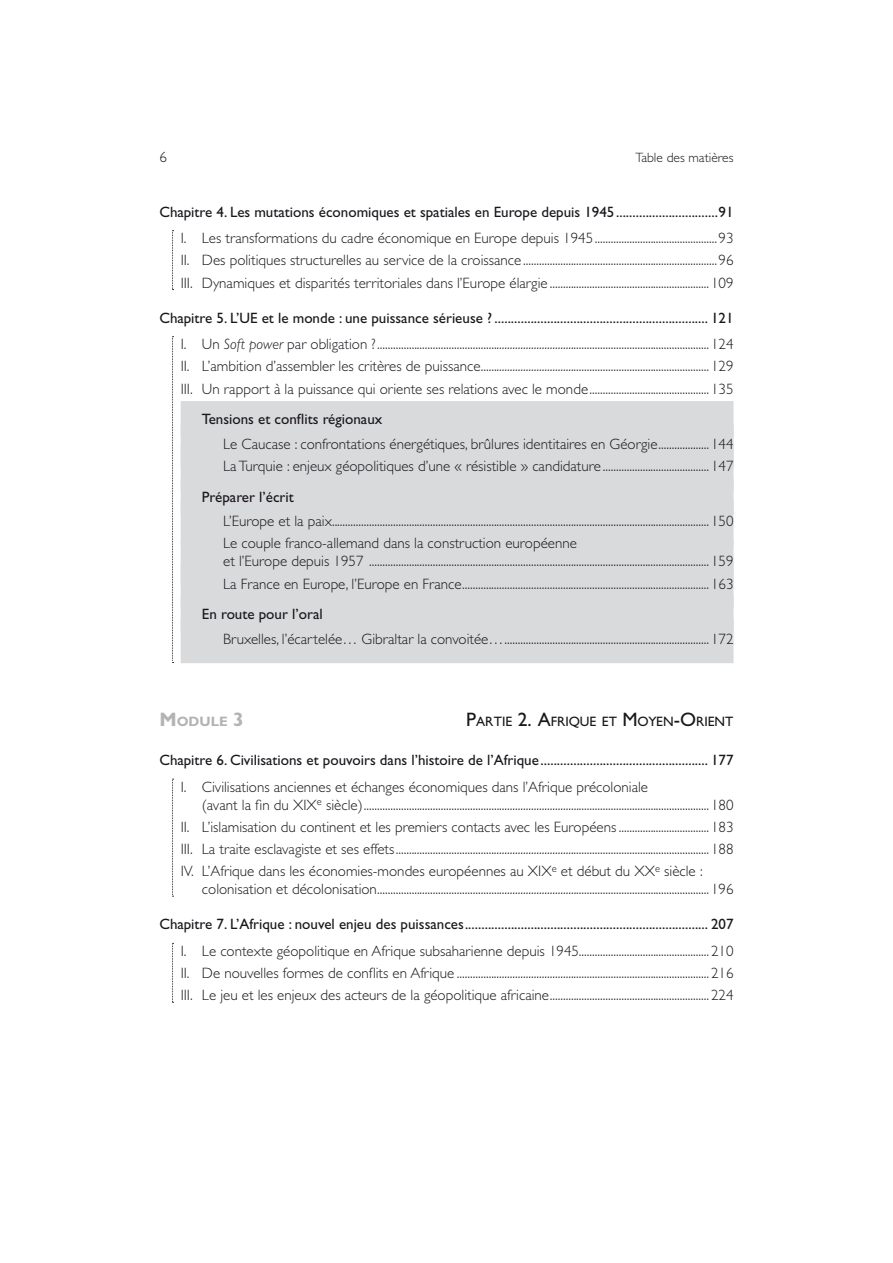
<style>
.page{position:relative;width:893px;height:1263px;background:#fff}
.page>*{position:absolute;margin:0;border:0;box-sizing:border-box;transform-origin:0 0}
.t1{font:300 15px/22.2px "Gill Sans Std";color:#1a171c}
.t2{font:15px "Gill Sans Std";color:#1a171c}
.t3{font:13.65px "Gill Sans Std";color:#1a171c}
.t4{font:700 13.65px "Gill Sans Std";color:#b1b3b4}
.t5{font:300 13.5px "Gill Sans Std";color:#1a171c}
.s1{font-weight:400}
.s2{font-style:italic}
.s3{font-size:19.5px}
</style>
<div class="page">
<div style="left:181px;top:401px;width:552px;height:36px;background:#d9dadb"></div>
<div style="left:181px;top:423px;width:552px;height:45px;background:#d9dadb"></div>
<div style="left:181px;top:445px;width:552px;height:45px;background:#d9dadb"></div>
<div style="left:181px;top:478px;width:552px;height:36px;background:#d9dadb"></div>
<div style="left:181px;top:501px;width:552px;height:45px;background:#d9dadb"></div>
<div style="left:181px;top:541px;width:552px;height:45px;background:#d9dadb"></div>
<div style="left:181px;top:563px;width:552px;height:45px;background:#d9dadb"></div>
<div style="left:181px;top:596px;width:552px;height:36px;background:#d9dadb"></div>
<div style="left:181px;top:618px;width:552px;height:45px;background:#d9dadb"></div>
<svg style="left:172px;top:230px;width:2px;height:60px"></svg>
<svg style="left:172px;top:336px;width:2px;height:327px"></svg>
<svg style="left:172px;top:779px;width:2px;height:118px"></svg>
<svg style="left:172px;top:943px;width:2px;height:60px"></svg>
<p class="t1" style="left:159px;top:148px;width:9px">6</p>
<p class="t5" style="left:635px;top:153px;width:100px">Table des matières</p>
<p class="t2" style="left:159px;top:206px;width:576px">Chapitre . Les mutations économiques et spatiales en Europe depuis 1945 ...............................91</p>
<p class="t1" style="left:181px;top:229px;width:554px;text-align:justify">I. Les transformations du cadre économique en Europe depuis 1945 ..............................................93<br>II. Des politiques structurelles au service de la croissance .........................................................................96<br>III. Dynamiques et disparités territoriales dans l’Europe élargie ............................................................109</p>
<p class="t2" style="left:217px;top:312px;width:9px">5</p>
<p class="t2" style="left:217px;top:206px;width:9px">4</p>
<p class="t1" style="left:159px;top:306px;width:576px;line-height:26.5px;text-align:right"><span class="s1">Chapitre . L’UE et le monde : une puissance sérieuse ? ................................................................. 121<br></span>I. Un <span class="s2">Soft power</span> par obligation ? .............................................................................................................................124</p>
<p class="t1" style="left:181px;top:357px;width:554px">II. L’ambition d’assembler les critères de puissance ......................................................................................129<br>III. Un rapport à la puissance qui oriente ses relations avec le monde .............................................135</p>
<p class="t2" style="left:202px;top:414px;width:182px">Tensions et conflits régionaux</p>
<p class="t1" style="left:223px;top:434px;width:512px">Le Caucase : confrontations énergétiques, brûlures identitaires en Géorgie ...................144<br>La Turquie : enjeux géopolitiques d’une « résistible » candidature ........................................147</p>
<p class="t2" style="left:202px;top:491px;width:93px">Préparer l’écrit</p>
<p class="t1" style="left:223px;top:512px;width:512px">L’Europe et la paix ..............................................................................................................................................150<br>Le couple franco-allemand dans la construction européenne</p>
<p class="t1" style="left:223px;top:552px;width:512px">et l’Europe depuis 1957 ................................................................................................................................159<br>La France en Europe, l’Europe en France .............................................................................................163</p>
<p class="t2" style="left:202px;top:609px;width:122px">En route pour l’oral</p>
<p class="t1" style="left:223px;top:629px;width:512px">Bruxelles, l’écartelée… Gibraltar la convoitée… .............................................................................172</p>
<p class="t4" style="left:159px;top:716px;width:86px"><span class="s3">M</span>ODULE <span class="s3">3</span></p>
<p class="t3" style="left:466px;top:716px;width:269px"><span class="s3">P</span>ARTIE <span class="s3">2. A</span>FRIQUE ET <span class="s3">M</span>OYEN<span class="s3">-O</span>RIENT</p>
<p class="t2" style="left:217px;top:755px;width:9px">6</p>
<p class="t2" style="left:159px;top:755px;width:576px">Chapitre . Civilisations et pouvoirs dans l’histoire de l’Afrique ................................................... 177</p>
<p class="t1" style="left:202px;top:779px;width:533px;line-height:18px;text-indent:-21px">I. Civilisations anciennes et échanges économiques dans l’Afrique précoloniale<br>(avant la fin du XIX<sup>e</sup> siècle) ..................................................................................................................................180</p>
<p class="t1" style="left:181px;top:817px;width:554px;text-align:justify">II. L’islamisation du continent et les premiers contacts avec les Européens ..................................183<br>III. La traite esclavagiste et ses effets ......................................................................................................................188<br>IV. L’Afrique dans les économies-mondes européennes au XIX<sup>e</sup> et début du XX<sup>e</sup> siècle :</p>
<p class="t1" style="left:202px;top:880px;width:533px">colonisation et décolonisation .............................................................................................................................196</p>
<p class="t2" style="left:217px;top:919px;width:9px">7</p>
<p class="t2" style="left:159px;top:919px;width:576px">Chapitre . L’Afrique : nouvel enjeu des puissances .......................................................................... 207</p>
<p class="t1" style="left:181px;top:941px;width:554px;text-align:justify">I. Le contexte géopolitique en Afrique subsaharienne depuis 1945.................................................210<br>II. De nouvelles formes de conflits en Afrique ...............................................................................................216<br>III. Le jeu et les enjeux des acteurs de la géopolitique africaine ............................................................224</p>
</div>
